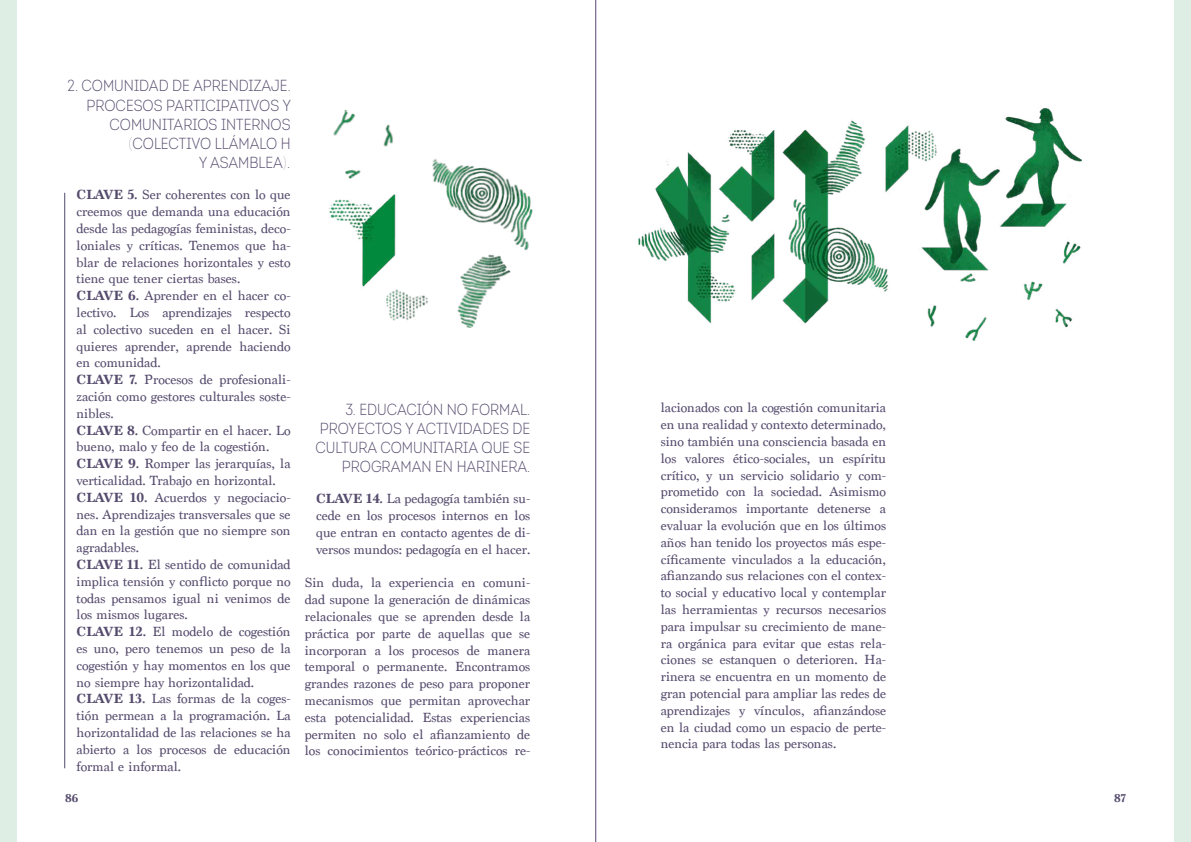
<style>
.page{position:relative;width:1191px;height:842px;background:#fff}
.page>*{position:absolute;margin:0;border:0;box-sizing:border-box;transform-origin:0 0}
.t1{font:16px/19.2px "Intro Cond Light Free";color:#554b6d;text-align:right}
.t2{font:14px/16.8px "Marion";color:#554b6d;text-align:justify}
.t3{font:700 12px "Marion";color:#554b6d}
.s1{font-family:"Lato";font-weight:100}
.s2{font-weight:700}
</style>
<div class="page">
<hr style="left:595px;top:0;width:1px;height:842px;background:#554b6d">
<hr style="left:64px;top:193px;width:1px;height:575px;background:#554b6d">
<img style="left:638px;top:108px;width:443px;height:233px">
<img style="left:328px;top:110px;width:205px;height:218px">
<img style="left:329px;top:194px;width:96px;height:106px">
<div style="left:0;top:0;width:17px;height:842px;background:#dfeee5"></div>
<div style="left:1174px;top:0;width:17px;height:842px;background:#dfeee5"></div>
<p class="t1" style="left:68px;top:76px;width:225px">2. COMUNIDAD DE APRENDIZAJE.<br>PROCESOS PARTICIPATIVOS Y<br>COMUNITARIOS INTERNOS <span class="s1">(</span>COLECTIVO LLÁMALO H<br>Y ASAMBLEA<span class="s1">).</span></p>
<p class="t2" style="left:77px;top:187px;width:216px;text-align:left"><span class="s2">CLAVE 5.</span> Ser coherentes con lo que creemos que demanda una educación desde las pedagogías feministas, deco&shy;loniales y críticas. Tenemos que ha&shy;blar de relaciones horizontales y esto tiene que tener ciertas bases.<br><span class="s2">CLAVE 6.</span> Aprender en el hacer co&shy;lectivo. Los aprendizajes respecto al colectivo suceden en el hacer. Si quieres aprender, aprende haciendo en comunidad.<br><span class="s2">CLAVE 7.</span> Procesos de profesionali&shy;zación como gestores culturales soste&shy;nibles.<br><span class="s2">CLAVE 8.</span> Compartir en el hacer. Lo bueno, malo y feo de la cogestión.<br><span class="s2">CLAVE 9.</span> Romper las jerarquías, la verticalidad. Trabajo en horizontal.<br><span class="s2">CLAVE 10.</span> Acuerdos y negociacio&shy;nes. Aprendizajes transversales que se dan en la gestión que no siempre son agradables.<br><span class="s2">CLAVE 11.</span> El sentido de comunidad implica tensión y conflicto porque no todas pensamos igual ni venimos de los mismos lugares.<br><span class="s2">CLAVE 12.</span> El modelo de cogestión es uno, pero tenemos un peso de la cogestión y hay momentos en los que no siempre hay horizontalidad.<br><span class="s2">CLAVE 13.</span> Las formas de la coges&shy;tión permean a la programación. La horizontalidad de las relaciones se ha abierto a los procesos de educación formal e informal.</p>
<p class="t1" style="left:315px;top:399px;width:216px">3. EDUCACIÓN NO FORMAL.<br>PROYECTOS Y ACTIVIDADES DE<br>CULTURA COMUNITARIA QUE SE<br>PROGRAMAN EN HARINERA.</p>
<p class="t2" style="left:316px;top:491px;width:216px"><span class="s2">CLAVE 14.</span> La pedagogía también su&shy;cede en los procesos internos en los que entran en contacto agentes de di&shy;versos mundos: pedagogía en el hacer.</p>
<p class="t2" style="left:305px;top:575px;width:227px">Sin duda, la experiencia en comuni&shy;dad supone la generación de dinámicas relacionales que se aprenden desde la práctica por parte de aquellas que se incorporan a los procesos de manera temporal o permanente. Encontramos grandes razones de peso para proponer mecanismos que permitan aprovechar esta potencialidad. Estas experiencias permiten no solo el afianzamiento de los conocimientos teórico-prácticos re-</p>
<p class="t2" style="left:660px;top:400px;width:227px">lacionados con la cogestión comunitaria en una realidad y contexto determinado, sino también una consciencia basada en los valores ético-sociales, un espíritu crítico, y un servicio solidario y com&shy;prometido con la sociedad. Asimismo consideramos importante detenerse a evaluar la evolución que en los últimos años han tenido los proyectos más espe&shy;cíficamente vinculados a la educación, afianzando sus relaciones con el contex&shy;to social y educativo local y contemplar las herramientas y recursos necesarios para impulsar su crecimiento de mane&shy;ra orgánica para evitar que estas rela&shy;ciones se estanquen o deterioren. Ha&shy;rinera se encuentra en un momento de gran potencial para ampliar las redes de aprendizajes y vínculos, afianzándose en la ciudad como un espacio de perte&shy;nencia para todas las personas.</p>
<p class="t3" style="left:65px;top:791px;width:15px">86</p>
<p class="t3" style="left:1114px;top:791px;width:13px">87</p>
</div>
